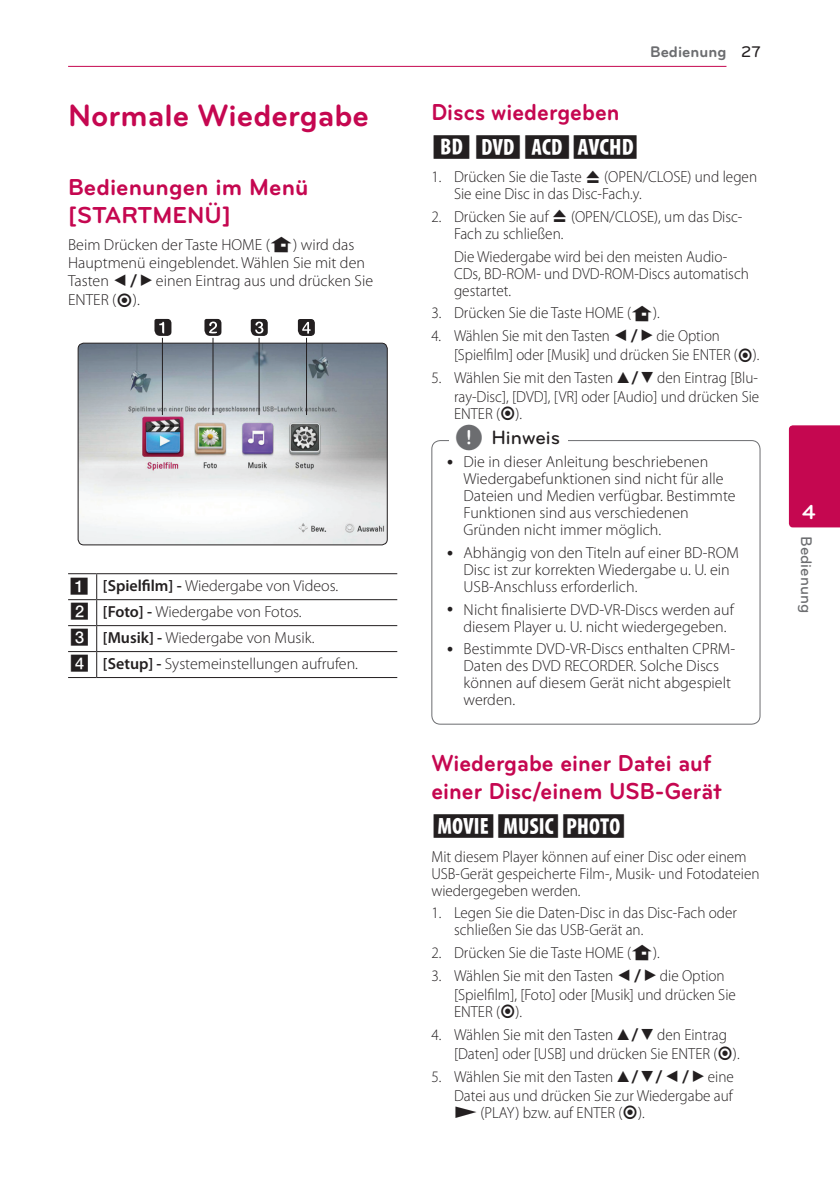
<style>
.page{position:relative;width:840px;height:1191px;background:#fff}
.page>*{position:absolute;margin:0;border:0;box-sizing:border-box;transform-origin:0 0}
.t1{font:700 32px "Bryant LG";color:#c50750}
.t2{font:700 24px/28.8px "Bryant LG";color:#c50750;scale:.95 1}
.t3{font:700 24px/28px "Bryant LG";color:#c50750}
.t4{font:24px "UPSYS Common";color:#231f20;scale:.95 1}
.t5{font:700 21px "Bryant LG";color:#fff}
.t6{font:500 20px "Bryant LG";color:#231f20}
.t7{font:300 16px/17px "Myriad Pro";color:#231f20;scale:.95 1}
.t8{font:300 16px/17px "Myriad Pro";color:#231f20}
.t9{font:300 16px/19.2px "Myriad Pro";color:#231f20;scale:.93 1}
.t10{font:700 16px "Bryant LG";color:#6c6d70}
.t11{font:500 16px "Bryant LG";color:#6c6d70}
.s1{font-family:"UPSYS Common";font-weight:400}
.s2{font-family:"UPSYS Boxed Number";font-weight:400}
.s3{font-weight:600}
.s4{font-weight:500;color:#231f20}
.s5{font-family:"UPSYS Common";font-weight:400;font-size:30px;color:#6c6d70}
</style>
<div class="page">
<hr style="left:68px;top:66px;width:658px;height:1px;background:#c50750">
<div style="left:788px;top:425px;width:51px;height:102px;background:#c50750"></div>
<img style="left:78px;top:343px;width:309px;height:202px">
<div style="left:78px;top:343px;width:309px;height:202px;border:1px solid #231f20;border-radius:6px"></div>
<hr style="left:162px;top:338px;width:1px;height:77px;background:#231f20">
<hr style="left:212px;top:338px;width:1px;height:77px;background:#231f20">
<hr style="left:258px;top:338px;width:1px;height:77px;background:#231f20">
<hr style="left:306px;top:338px;width:1px;height:77px;background:#231f20">
<svg style="left:154px;top:319px;width:17px;height:17px"></svg>
<svg style="left:204px;top:319px;width:17px;height:17px"></svg>
<svg style="left:251px;top:319px;width:16px;height:17px"></svg>
<svg style="left:298px;top:319px;width:17px;height:17px"></svg>
<hr style="left:97px;top:573px;width:300px;height:1px;background:#231f20">
<hr style="left:97px;top:599px;width:300px;height:1px;background:#231f20">
<hr style="left:97px;top:625px;width:300px;height:1px;background:#231f20">
<hr style="left:97px;top:651px;width:300px;height:1px;background:#231f20">
<svg style="left:68px;top:573px;width:29px;height:105px"></svg>
<hr style="left:97px;top:677px;width:300px;height:1px;background:#231f20">
<div style="left:431px;top:440px;width:329px;height:284px;border:1px solid #6c6d70;border-radius:9px"></div>
<div style="left:449px;top:434px;width:118px;height:20px;background:#fff"></div>
<h1 class="t1" style="left:68px;top:96px;width:302px">Normale Wiedergabe</h1>
<h2 class="t3" style="left:68px;top:173px;width:242px">Bedienungen im Menü [STARTMENÜ]</h2>
<p class="t8" style="left:68px;top:235px;width:306px;line-height:18.4px">Beim Drücken der Taste HOME (<span class="s1">N</span>) wird das Hauptmenü eingeblendet. Wählen Sie mit den Tasten <span class="s1">A/D</span> einen Eintrag aus und drücken Sie ENTER (<span class="s1">B</span>).</p>
<p class="t8" style="left:70px;top:573px;width:290px;line-height:26px"><span class="s2">a</span> <span class="s3">[Spielfilm] -</span> Wiedergabe von Videos. <span class="s2">b</span> <span class="s3">[Foto] -</span> Wiedergabe von Fotos.<br><span class="s2">c</span> <span class="s3">[Musik] -</span> Wiedergabe von Musik.<br><span class="s2">d</span> <span class="s3">[Setup] -</span> Systemeinstellungen aufrufen.</p>
<p class="t10" style="left:649px;top:42px;width:112px">Bedienung <span class="s4">27</span></p>
<h2 class="t2" style="left:431px;top:98px;width:200px">Discs wiedergeben</h2>
<h2 class="t4" style="left:431px;top:133px;width:220px">ERTO</h2>
<p class="t7" style="left:454px;top:168px;width:320px;text-indent:-23px">1. Drücken Sie die Taste <span class="s1">B</span> (OPEN/CLOSE) und legen<br>Sie eine Disc in das Disc-Fach.y.</p>
<p class="t7" style="left:454px;top:208px;width:305px;text-indent:-23px">2. Drücken Sie auf <span class="s1">B</span> (OPEN/CLOSE), um das Disc-<br>Fach zu schließen.</p>
<p class="t7" style="left:454px;top:248px;width:312px">Die Wiedergabe wird bei den meisten Audio-<br>CDs, BD-ROM- und DVD-ROM-Discs automatisch gestartet.</p>
<p class="t7" style="left:431px;top:304px;width:242px">3. Drücken Sie die Taste HOME (<span class="s1">N</span>).</p>
<p class="t9" style="left:454px;top:326px;width:330px;text-indent:-23px">4. Wählen Sie mit den Tasten <span class="s1">A/D</span> die Option [Spielfilm] oder [Musik] und drücken Sie ENTER (<span class="s1">B</span>).</p>
<p class="t7" style="left:431px;top:368px;width:346px;line-height:19.2px;text-align:right">5. Wählen Sie mit den Tasten <span class="s1">W/S</span> den Eintrag [Blu&shy;ray-Disc], [DVD], [VR] oder [Audio] und drücken Sie</p>
<p class="t7" style="left:454px;top:405px;width:73px">ENTER (<span class="s1">B</span>).</p>
<p class="t8" style="left:463px;top:453px;width:273px">Die in dieser Anleitung beschriebenen Wiedergabefunktionen sind nicht für alle Dateien und Medien verfügbar. Bestimmte Funktionen sind aus verschiedenen Gründen nicht immer möglich.</p>
<p class="t8" style="left:463px;top:544px;width:277px">Abhängig von den Titeln auf einer BD-ROM<br>Disc ist zur korrekten Wiedergabe u. U. ein<br>USB-Anschluss erforderlich.</p>
<p class="t8" style="left:463px;top:600px;width:272px">Nicht finalisierte DVD-VR-Discs werden auf diesem Player u. U. nicht wiedergegeben.</p>
<p class="t8" style="left:463px;top:640px;width:273px">Bestimmte DVD-VR-Discs enthalten CPRM-<br>Daten des DVD RECORDER. Solche Discs können auf diesem Gerät nicht abgespielt werden.</p>
<p class="t6" style="left:454px;top:425px;width:107px"><span class="s5">,</span> Hinweis</p>
<h2 class="t2" style="left:431px;top:748px;width:307px">Wiedergabe einer Datei auf einer Disc/einem USB-Gerät</h2>
<h2 class="t4" style="left:431px;top:812px;width:207px">YUI</h2>
<p class="t7" style="left:431px;top:847px;width:347px">Mit diesem Player können auf einer Disc oder einem<br>USB-Gerät gespeicherte Film-, Musik- und Fotodateien wiedergegeben werden.</p>
<p class="t7" style="left:454px;top:904px;width:299px;text-indent:-23px">1. Legen Sie die Daten-Disc in das Disc-Fach oder schließen Sie das USB-Gerät an.</p>
<p class="t7" style="left:431px;top:944px;width:242px">2. Drücken Sie die Taste HOME (<span class="s1">N</span>).</p>
<p class="t7" style="left:454px;top:965px;width:298px;line-height:19.2px;text-indent:-23px">3. Wählen Sie mit den Tasten <span class="s1">A/D</span> die Option [Spielfilm], [Foto] oder [Musik] und drücken Sie</p>
<p class="t7" style="left:454px;top:1003px;width:73px">ENTER (<span class="s1">B</span>).</p>
<p class="t7" style="left:454px;top:1024px;width:302px;line-height:19.2px;text-indent:-23px">4. Wählen Sie mit den Tasten <span class="s1">W/S</span> den Eintrag [Daten] oder [USB] und drücken Sie ENTER (<span class="s1">B</span>).</p>
<p class="t7" style="left:431px;top:1066px;width:320px;line-height:19.2px;text-align:right">5. Wählen Sie mit den Tasten <span class="s1">W/S/A/D</span> eine<br>Datei aus und drücken Sie zur Wiedergabe auf</p>
<p class="t7" style="left:454px;top:1103px;width:202px"><span class="s1">Z</span> (PLAY) bzw. auf ENTER (<span class="s1">B</span>).</p>
<h3 class="t5" style="left:801px;top:499px;width:15px">4</h3>
<p class="t11" style="left:815px;top:536px;width:79px;rotate:90deg">Bedienung</p>
</div>
